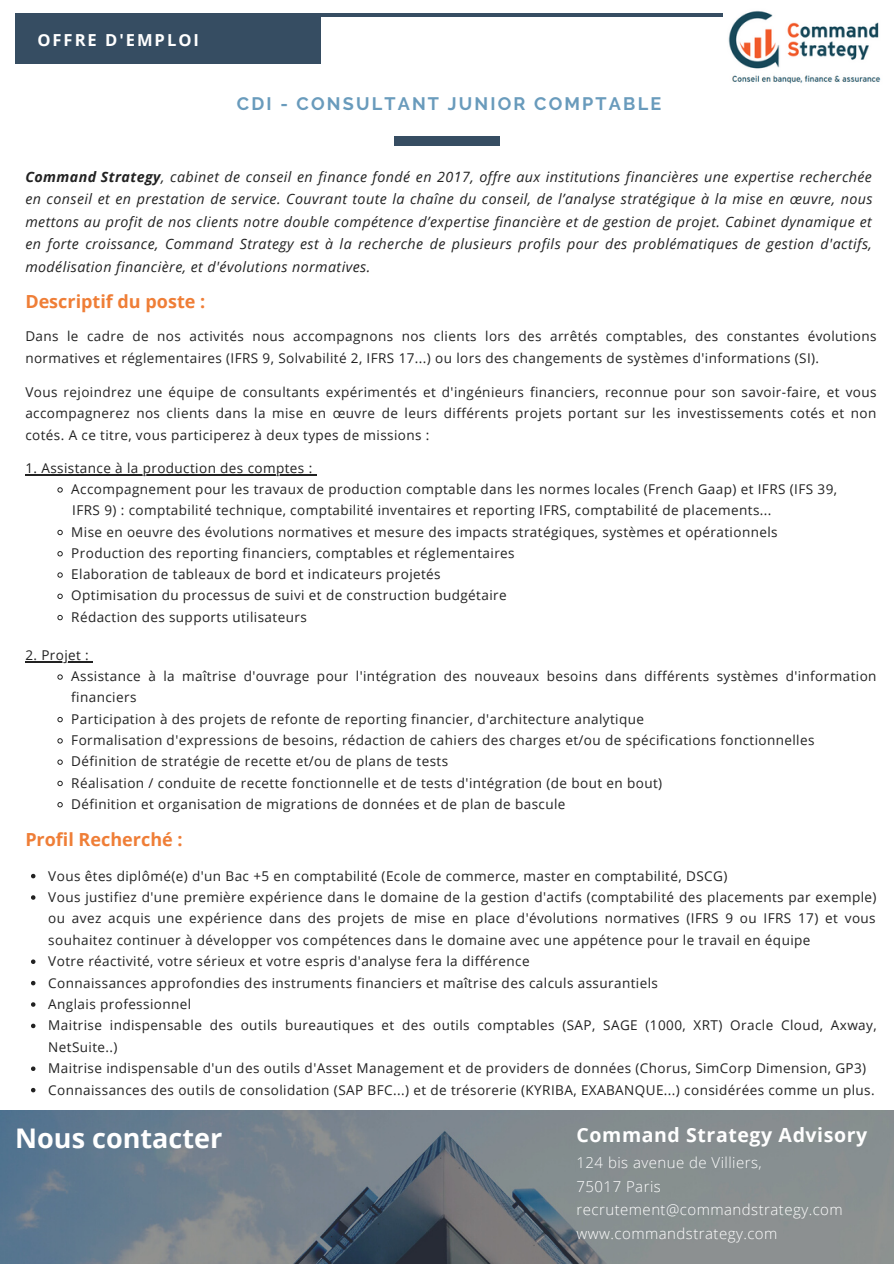
<style>
.page{position:relative;width:894px;height:1264px;background:#fff}
.page>*{position:absolute;margin:0;border:0;box-sizing:border-box;transform-origin:0 0}
.t1{font:700 27px "Open Sans";color:#fff}
.t2{font:700 24px "Open Sans";color:#fff}
.t3{font:700 19.5px "Open Sans";letter-spacing:.03em;color:#fff}
.t4{font:700 18px "Open Sans";color:#ef7e37}
.t5{font:700 18px "Raleway";letter-spacing:.12em;color:#699bbc}
.t6{font:700 16.5px "Open Sans";letter-spacing:.12em;color:#fff}
.t7{font:300 15px/23.7px "Open Sans";letter-spacing:.03em;color:#fff}
.t8{font:italic 14.25px/22.5px "Open Sans";letter-spacing:.03em;color:#222;text-align:justify}
.t9{font:13.5px/21.3px "Open Sans";letter-spacing:.03em;color:#222}
.s1{font-weight:700}
</style>
<div class="page">
<hr style="left:15px;top:13px;width:771px;height:3px;background:#364d62">
<div style="left:15px;top:16px;width:305px;height:48px;background:#364d62"></div>
<div style="left:394px;top:137px;width:106px;height:9px;background:#364d62"></div>
<img style="left:723px;top:11px;width:158px;height:73px">
<img style="left:0;top:1110px;width:893px;height:153px">
<svg style="left:57px;top:487px;width:6px;height:6px"></svg>
<svg style="left:57px;top:529px;width:6px;height:6px"></svg>
<svg style="left:57px;top:551px;width:6px;height:5px"></svg>
<svg style="left:57px;top:572px;width:6px;height:6px"></svg>
<svg style="left:57px;top:593px;width:6px;height:6px"></svg>
<svg style="left:57px;top:614px;width:6px;height:6px"></svg>
<svg style="left:57px;top:674px;width:6px;height:6px"></svg>
<svg style="left:57px;top:716px;width:6px;height:6px"></svg>
<svg style="left:57px;top:738px;width:6px;height:5px"></svg>
<svg style="left:57px;top:759px;width:6px;height:6px"></svg>
<svg style="left:57px;top:780px;width:6px;height:6px"></svg>
<svg style="left:57px;top:802px;width:6px;height:5px"></svg>
<hr style="left:25px;top:474px;width:287px;height:1px;background:#222">
<hr style="left:25px;top:661px;width:64px;height:1px;background:#222">
<svg style="left:31px;top:873px;width:4px;height:5px"></svg>
<svg style="left:31px;top:895px;width:4px;height:4px"></svg>
<svg style="left:31px;top:959px;width:4px;height:5px"></svg>
<svg style="left:31px;top:980px;width:4px;height:5px"></svg>
<svg style="left:31px;top:1002px;width:4px;height:4px"></svg>
<svg style="left:31px;top:1023px;width:4px;height:5px"></svg>
<svg style="left:31px;top:1066px;width:4px;height:4px"></svg>
<svg style="left:31px;top:1087px;width:4px;height:5px"></svg>
<p class="t6" style="left:37px;top:28px;width:163px">OFFRE D'EMPLOI</p>
<h3 class="t5" style="left:237px;top:93px;width:425px">CDI - CONSULTANT JUNIOR COMPTABLE</h3>
<p class="t8" style="left:25px;top:165px;width:848px"><span class="s1">Command Strategy</span>, cabinet de conseil en finance fondé en 2017, offre aux institutions financières une expertise recherchée en conseil et en prestation de service. Couvrant toute la chaîne du conseil, de l’analyse stratégique à la mise en œuvre, nous mettons au profit de nos clients notre double compétence d’expertise financière et de gestion de projet. Cabinet dynamique et en forte croissance, Command Strategy est à la recherche de plusieurs profils pour des problématiques de gestion d'actifs, modélisation financière, et d'évolutions normatives.</p>
<h3 class="t4" style="left:25px;top:289px;width:181px">Descriptif du poste :</h3>
<p class="t9" style="left:25px;top:325px;width:852px">Dans le cadre de nos activités nous accompagnons nos clients lors des arrêtés comptables, des constantes évolutions normatives et réglementaires (IFRS 9, Solvabilité 2, IFRS 17...) ou lors des changements de systèmes d'informations (SI).</p>
<p class="t9" style="left:25px;top:381px;width:852px;text-align:justify">Vous rejoindrez une équipe de consultants expérimentés et d'ingénieurs financiers, reconnue pour son savoir-faire, et vous accompagnerez nos clients dans la mise en œuvre de leurs différents projets portant sur les investissements cotés et non cotés. A ce titre, vous participerez à deux types de missions :</p>
<p class="t9" style="left:25px;top:457px;width:288px">1. Assistance à la production des comptes :</p>
<p class="t9" style="left:72px;top:499px;width:700px">IFRS 9) : comptabilité technique, comptabilité inventaires et reporting IFRS, comptabilité de placements...</p>
<p class="t9" style="left:71px;top:478px;width:767px">Accompagnement pour les travaux de production comptable dans les normes locales (French Gaap) et IFRS (IFS 39,</p>
<p class="t9" style="left:71px;top:520px;width:707px">Mise en oeuvre des évolutions normatives et mesure des impacts stratégiques, systèmes et opérationnels Production des reporting financiers, comptables et réglementaires<br>Elaboration de tableaux de bord et indicateurs projetés<br>Optimisation du processus de suivi et de construction budgétaire<br>Rédaction des supports utilisateurs</p>
<p class="t9" style="left:25px;top:644px;width:65px">2. Projet :</p>
<p class="t9" style="left:71px;top:665px;width:806px">Assistance à la maîtrise d'ouvrage pour l'intégration des nouveaux besoins dans différents systèmes d'information financiers<br>Participation à des projets de refonte de reporting financier, d'architecture analytique<br>Formalisation d'expressions de besoins, rédaction de cahiers des charges et/ou de spécifications fonctionnelles Définition de stratégie de recette et/ou de plans de tests<br>Réalisation / conduite de recette fonctionnelle et de tests d'intégration (de bout en bout)<br>Définition et organisation de migrations de données et de plan de bascule</p>
<h3 class="t4" style="left:25px;top:827px;width:159px">Profil Recherché :</h3>
<p class="t9" style="left:48px;top:864px;width:829px">Vous êtes diplômé(e) d'un Bac +5 en comptabilité (Ecole de commerce, master en comptabilité, DSCG)<br>Vous justifiez d'une première expérience dans le domaine de la gestion d'actifs (comptabilité des placements par exemple) ou avez acquis une expérience dans des projets de mise en place d'évolutions normatives (IFRS 9 ou IFRS 17) et vous souhaitez continuer à développer vos compétences dans le domaine avec une appétence pour le travail en équipe<br>Votre réactivité, votre sérieux et votre espris d'analyse fera la différence<br>Connaissances approfondies des instruments financiers et maîtrise des calculs assurantiels<br>Anglais professionnel<br>Maitrise indispensable des outils bureautiques et des outils comptables (SAP, SAGE (1000, XRT) Oracle Cloud, Axway, NetSuite..)<br>Maitrise indispensable d'un des outils d'Asset Management et de providers de données (Chorus, SimCorp Dimension, GP3)<br>Connaissances des outils de consolidation (SAP BFC...) et de trésorerie (KYRIBA, EXABANQUE...) considérées comme un plus.</p>
<h1 class="t1" style="left:15px;top:1119px;width:209px">Nous contacter</h1>
<h2 class="t2" style="left:15px;top:1132px;width:185px">sommes-nous ?</h2>
<h3 class="t3" style="left:576px;top:1121px;width:292px">Command Strategy Advisory</h3>
<p class="t7" style="left:576px;top:1150px;width:268px">124 bis avenue de Villiers,<br>75017 Paris recrutement@commandstrategy.com www.commandstrategy.com</p>
</div>
